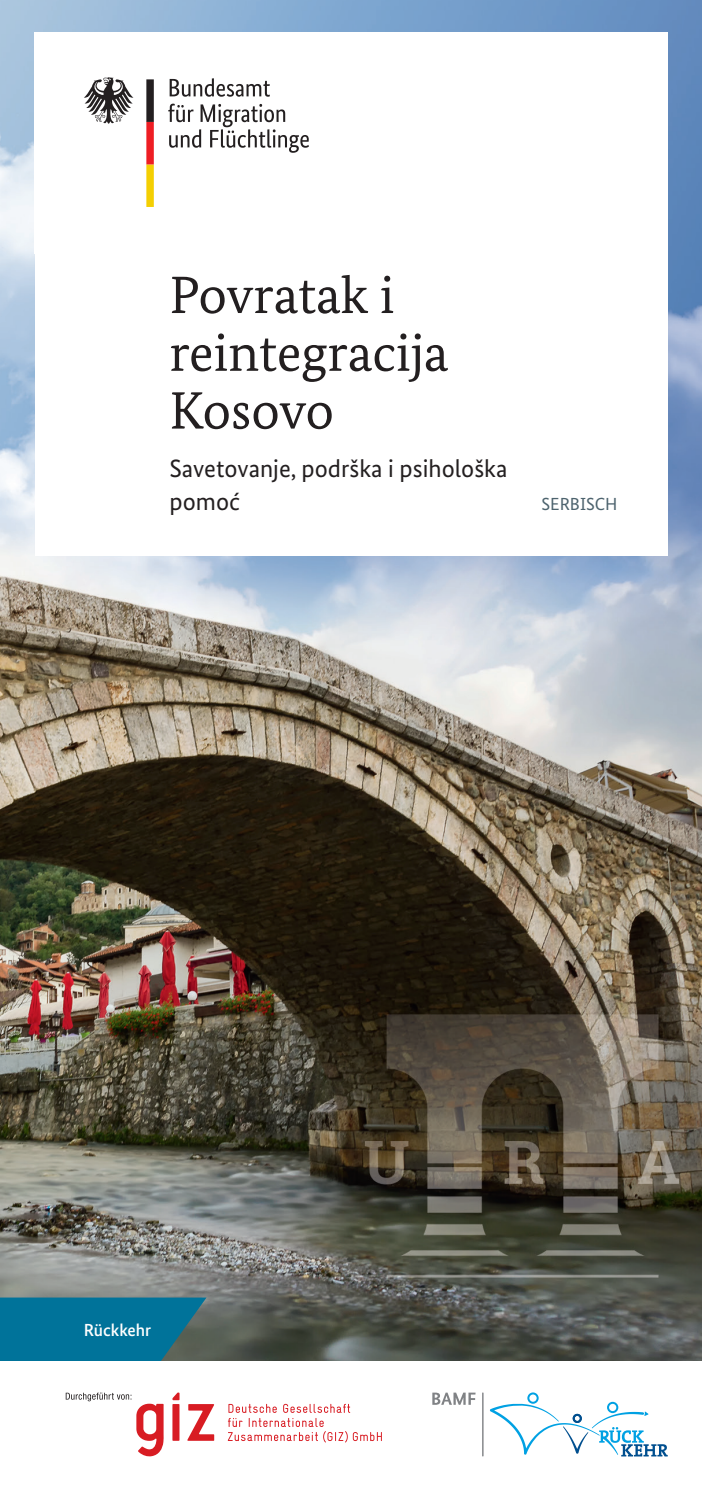
<style>
.page{position:relative;width:702px;height:1489px;background:#fff}
.page>*{position:absolute;margin:0;border:0;box-sizing:border-box;transform-origin:0 0}
.t1{font:52.5px/57.8px "Bundes Serif";color:#231f20}
.t2{font:25px/32.5px "Bundes Sans";color:#231f20}
.Kennung{font:17.5px "Bundes Sans";color:#4d636e}
.t3{font:500 17.5px "Bundes Sans";color:#fff}
</style>
<div class="page">
<img style="left:0;top:0;width:702px;height:1361px">
<div style="left:35px;top:33px;width:632px;height:523px;background:#fff"></div>
<svg style="left:168px;top:78px;width:141px;height:75px"></svg>
<svg style="left:84px;top:77px;width:49px;height:47px"></svg>
<svg style="left:146px;top:79px;width:8px;height:128px"></svg>
<svg style="left:0;top:1297px;width:206px;height:64px;background:#0b7192"></svg>
<svg style="left:66px;top:1392px;width:98px;height:64px"></svg>
<svg style="left:187px;top:1404px;width:27px;height:36px"></svg>
<svg style="left:172px;top:1392px;width:7px;height:48px"></svg>
<svg style="left:228px;top:1403px;width:154px;height:39px"></svg>
<hr style="left:482px;top:1392px;width:1px;height:64px;background:#808285">
<svg style="left:432px;top:1392px;width:43px;height:12px"></svg>
<svg style="left:489px;top:1392px;width:178px;height:64px"></svg>
<p class="t1" style="left:169px;top:265px;width:280px">Povratak i reintegracija<br>Kosovo</p>
<p class="t2" style="left:169px;top:452px;width:339px">Savetovanje, podrška i psihološka pomoć</p>
<p class="Kennung" style="left:541px;top:493px;width:78px">SERBISCH</p>
<p class="t3" style="left:84px;top:1318px;width:69px">Rückkehr</p>
</div>
